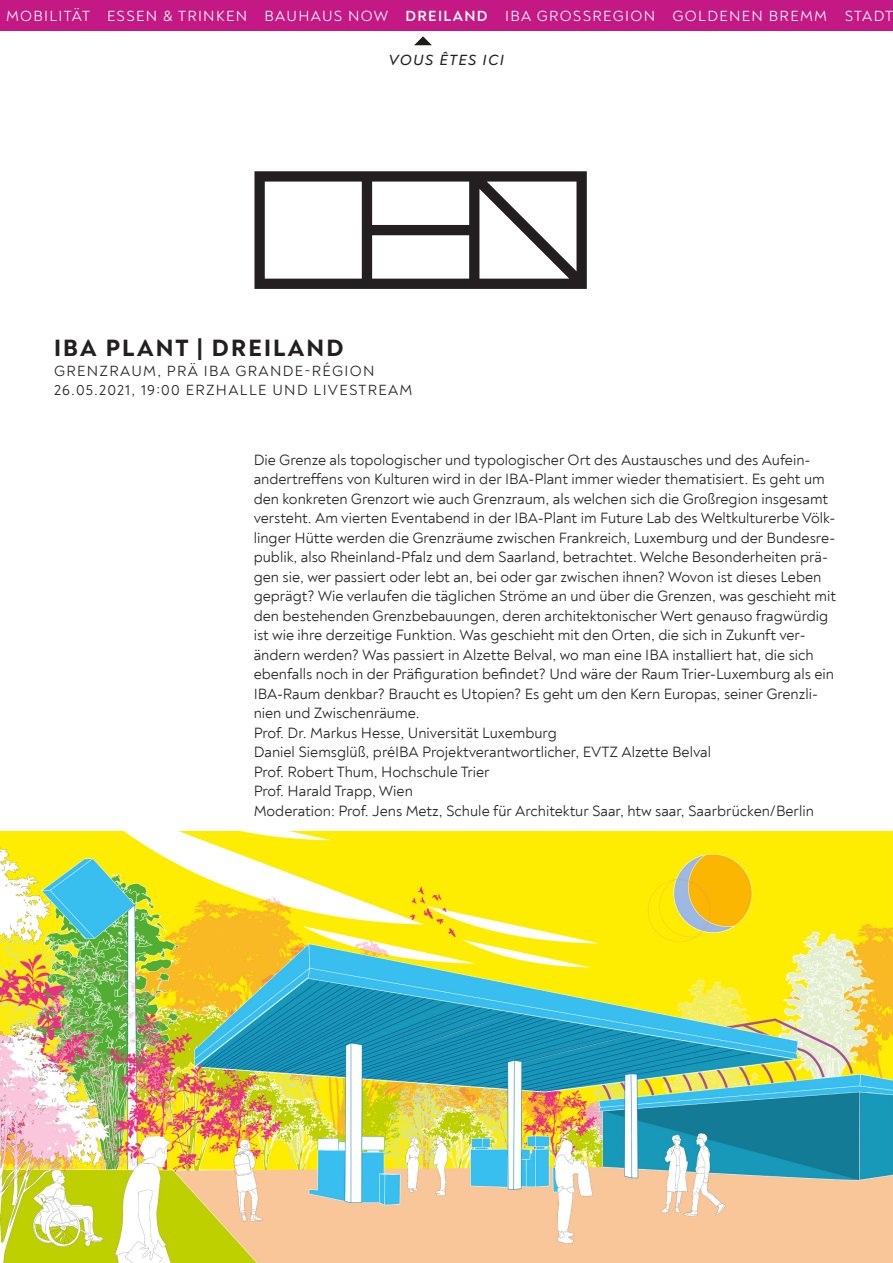
<style>
.page{position:relative;width:893px;height:1263px;background:#fff}
.page>*{position:absolute;margin:0;border:0;box-sizing:border-box;transform-origin:0 0}
.t1{font:800 24px "Noah Grotesque";letter-spacing:.09em;color:#231f20}
.Fließtext{font:15px/19.5px "Noah Text";color:#231f20}
.t2{font:15px "Noah Grotesque";letter-spacing:.09em;color:#fff}
.t3{font:15px/19.5px "Noah Grotesque";letter-spacing:.09em;color:#231f20}
.t4{font:italic 500 15px "Noah Grotesque";letter-spacing:.09em;color:#231f20}
.s1{font-weight:700}
</style>
<div class="page">
<img style="left:0;top:831px;width:893px;height:432px">
<svg style="left:254px;top:171px;width:333px;height:118px"></svg>
<div style="left:0;top:0;width:893px;height:30px;background:#c41984"></div>
<svg style="left:414px;top:36px;width:18px;height:9px"></svg>
<p class="t2" style="left:6px;top:7px;width:889px">MOBILITÄT ESSEN &amp; TRINKEN BAUHAUS NOW <span class="s1">DREILAND</span> IBA GROSSREGION GOLDENEN BREMM STADT</p>
<p class="t4" style="left:388px;top:50px;width:117px">VOUS ÊTES ICI</p>
<p class="t2" style="left:16px;top:7px;width:110px">LANDSCHAFT</p>
<p class="t2" style="left:151px;top:7px;width:209px">LUISE LAND FINISSAGE</p>
<p class="t1" style="left:54px;top:333px;width:291px">IBA PLANT | DREILAND</p>
<p class="t3" style="left:54px;top:361px;width:360px">GRENZRAUM, PRÄ IBA GRANDE-RÉGION<br>26.05.2021, 19:00 ERZHALLE UND LIVESTREAM</p>
<p class="Fließtext" style="left:254px;top:450px;width:584px">Die Grenze als topologischer und typologischer Ort des Austausches und des Aufein&shy;andertreffens von Kulturen wird in der IBA-Plant immer wieder thematisiert. Es geht um den konkreten Grenzort wie auch Grenzraum, als welchen sich die Großregion insgesamt versteht. Am vierten Eventabend in der IBA-Plant im Future Lab des Weltkulturerbe Völk&shy;linger Hütte werden die Grenzräume zwischen Frankreich, Luxemburg und der Bundesre&shy;publik, also Rheinland-Pfalz und dem Saarland, betrachtet. Welche Besonderheiten prä&shy;gen sie, wer passiert oder lebt an, bei oder gar zwischen ihnen? Wovon ist dieses Leben geprägt? Wie verlaufen die täglichen Ströme an und über die Grenzen, was geschieht mit den bestehenden Grenzbebauungen, deren architektonischer Wert genauso fragwürdig ist wie ihre derzeitige Funktion. Was geschieht mit den Orten, die sich in Zukunft ver&shy;ändern werden? Was passiert in Alzette Belval, wo man eine IBA installiert hat, die sich ebenfalls noch in der Präfiguration befindet? Und wäre der Raum Trier-Luxemburg als ein IBA-Raum denkbar? Braucht es Utopien? Es geht um den Kern Europas, seiner Grenzli&shy;nien und Zwischenräume.<br>Prof. Dr. Markus Hesse, Universität Luxemburg<br>Daniel Siemsglüß, préIBA Projektverantwortlicher, EVTZ Alzette Belval<br>Prof. Robert Thum, Hochschule Trier<br>Prof. Harald Trapp, Wien<br>Moderation: Prof. Jens Metz, Schule für Architektur Saar, htw saar, Saarbrücken/Berlin</p>
</div>
